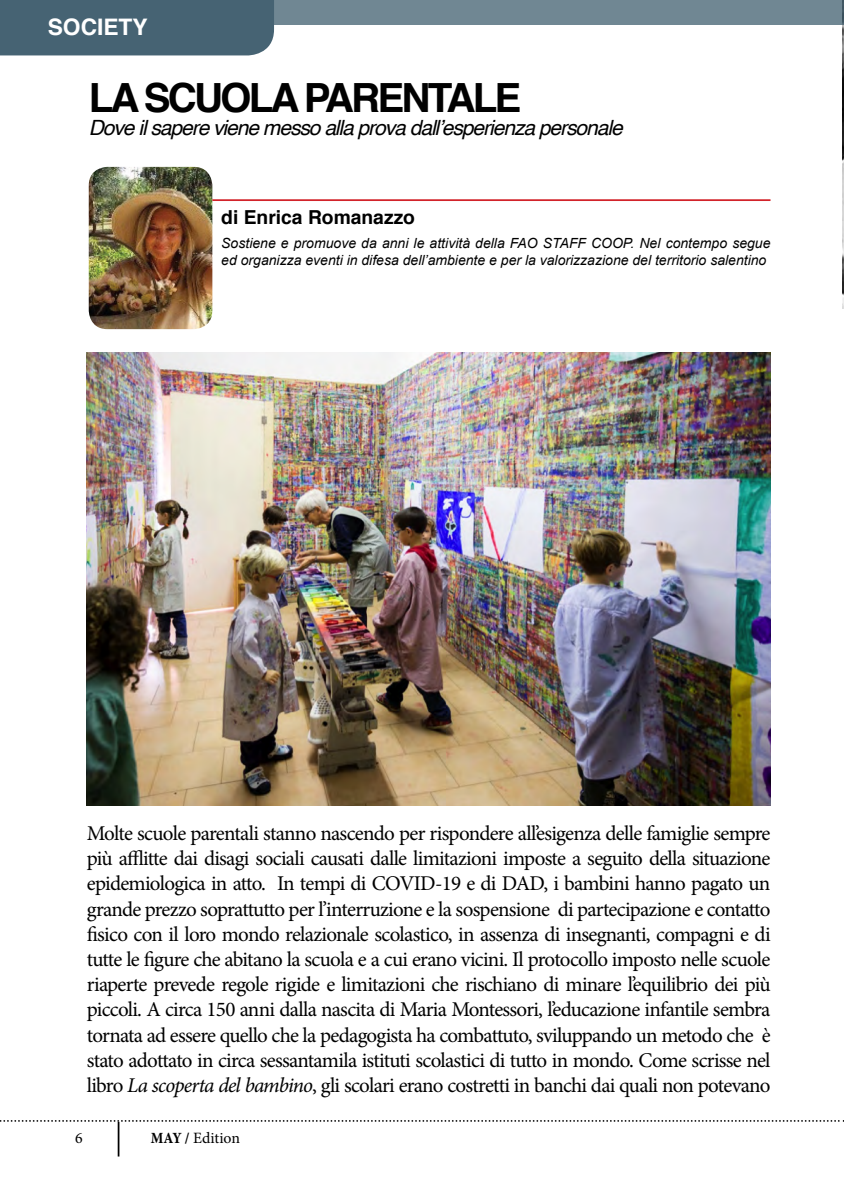
<style>
.page{position:relative;width:844px;height:1191px;background:#fff}
.page>*{position:absolute;margin:0;border:0;box-sizing:border-box;transform-origin:0 0}
.t1{font:700 40.25px "Helvetica";letter-spacing:-.07em;color:#000}
.t2{font:700 22.75px "Helvetica";color:#fff}
.t3{font:21px/25.2px "Minion Pro";letter-spacing:-.035em;color:#000;text-align:justify}
.t4{font:italic 21px "Helvetica";letter-spacing:-.05em;color:#000}
.t5{font:700 19.25px "Helvetica";color:#000}
.t6{font:15.75px "Minion Pro";color:#000}
.t7{font:italic 14px/16.8px "Arial";color:#000}
.s1{font-style:italic}
.s2{font-weight:700;font-stretch:condensed}
</style>
<div class="page">
<img style="left:842px;top:25px;width:1px;height:283px">
<svg style="left:0;top:1120px;width:844px;height:1px"></svg>
<hr style="left:118px;top:1121px;width:1px;height:35px;background:#000">
<div style="left:239px;top:0;width:604px;height:25px;background:#708793"></div>
<div style="left:0;top:0;width:274px;height:55px;background:#466373"></div>
<svg style="left:843px;top:0;width:1px;height:25px"></svg>
<img style="left:89px;top:167px;width:123px;height:162px">
<hr style="left:212px;top:199px;width:558px;height:2px;background:#d2232a">
<img style="left:87px;top:352px;width:683px;height:453px">
<p class="t2" style="left:48px;top:8px;width:101px">SOCIETY</p>
<h1 class="t1" style="left:89px;top:65px;width:434px">LA SCUOLA PARENTALE</h1>
<p class="t4" style="left:89px;top:111px;width:535px">Dove il sapere viene messo alla prova dall’esperienza personale</p>
<p class="t5" style="left:221px;top:202px;width:195px">di Enrica Romanazzo</p>
<p class="t7" style="left:221px;top:235px;width:550px">Sostiene e promuove da anni le attività della FAO STAFF COOP. Nel contempo segue ed organizza eventi in difesa dell’ambiente e per la valorizzazione del territorio salentino</p>
<p class="t3" style="left:87px;top:820px;width:685px">Molte scuole parentali stanno nascendo per rispondere all’esigenza delle famiglie sempre più afflitte dai disagi sociali causati dalle limitazioni imposte a seguito della situazione epidemiologica in atto. In tempi di COVID-19 e di DAD, i bambini hanno pagato un grande prezzo soprattutto per l’interruzione e la sospensione di partecipazione e contatto fisico con il loro mondo relazionale scolastico, in assenza di insegnanti, compagni e di tutte le figure che abitano la scuola e a cui erano vicini. Il protocollo imposto nelle scuole riaperte prevede regole rigide e limitazioni che rischiano di minare l’equilibrio dei più piccoli. A circa 150 anni dalla nascita di Maria Montessori, l’educazione infantile sembra tornata ad essere quello che la pedagogista ha combattuto, sviluppando un metodo che è stato adottato in circa sessantamila istituti scolastici di tutto in mondo. Come scrisse nel libro <span class="s1">La scoperta del bambino</span>, gli scolari erano costretti in banchi dai quali non potevano</p>
<p class="t6" style="left:75px;top:1127px;width:9px">6</p>
<p class="t6" style="left:151px;top:1127px;width:91px"><span class="s2">MAY /</span> Edition</p>
</div>
